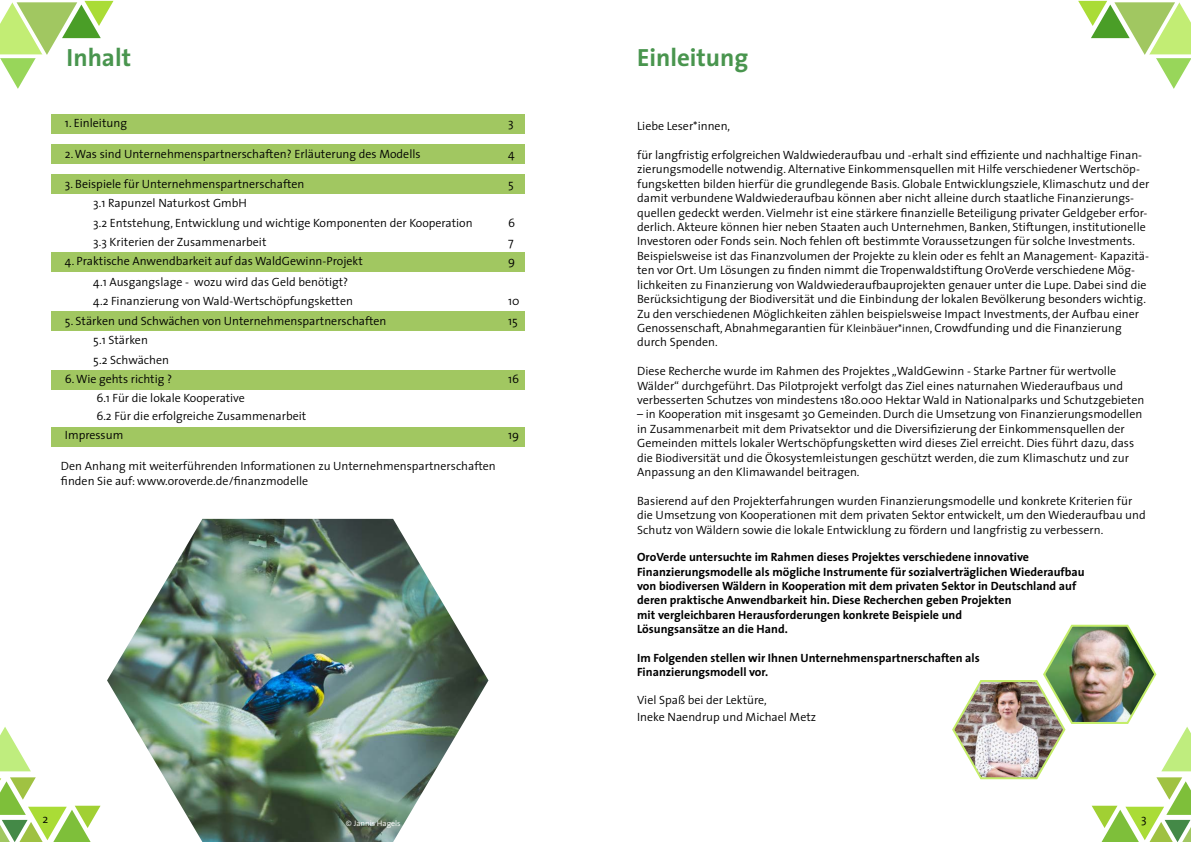
<style>
.page{position:relative;width:1191px;height:842px;background:#fff}
.page>*{position:absolute;margin:0;border:0;box-sizing:border-box;transform-origin:0 0}
.t1{font:700 25px "The Sans";color:#49954e}
.t2{font:300 12px/14.4px "The Sans";color:#000}
.t3{font:700 12px/14.4px "The Sans";color:#000}
.t4{font:300 8px "The Sans";color:#fff}
.s1{font-size:11px}
</style>
<div class="page">
<div style="left:51px;top:114px;width:473px;height:19px;background:#a1c761"></div>
<div style="left:51px;top:144px;width:473px;height:20px;background:#a1c761"></div>
<div style="left:51px;top:370px;width:473px;height:20px;background:#a1c761"></div>
<div style="left:51px;top:427px;width:473px;height:19px;background:#a1c761"></div>
<div style="left:51px;top:252px;width:473px;height:19px;background:#a1c761"></div>
<div style="left:51px;top:175px;width:473px;height:19px;background:#a1c761"></div>
<div style="left:51px;top:311px;width:473px;height:19px;background:#a1c761"></div>
<svg style="left:0;top:727px;width:101px;height:115px"></svg>
<svg style="left:1078px;top:0;width:113px;height:89px"></svg>
<svg style="left:0;top:0;width:114px;height:89px"></svg>
<img style="left:107px;top:519px;width:381px;height:323px">
<img style="left:952px;top:624px;width:239px;height:218px">
<h1 class="t1" style="left:67px;top:42px;width:66px">Inhalt</h1>
<h1 class="t1" style="left:637px;top:42px;width:113px">Einleitung</h1>
<p class="t2" style="left:65px;top:116px;width:64px">1. Einleitung</p>
<p class="t2" style="left:508px;top:116px;width:7px">3</p>
<p class="t2" style="left:65px;top:147px;width:357px">2. Was sind Unternehmenspartnerschaften? Erläuterung des Modells</p>
<p class="t2" style="left:508px;top:147px;width:8px">4</p>
<p class="t2" style="left:65px;top:176px;width:241px">3. Beispiele für Unternehmenspartnerschaften</p>
<p class="t2" style="left:508px;top:176px;width:7px">5</p>
<p class="t2" style="left:93px;top:193px;width:381px;line-height:19.8px">3.1 Rapunzel Naturkost GmbH<br>3.2 Entstehung, Entwicklung und wichtige Komponenten der Kooperation</p>
<p class="t2" style="left:508px;top:216px;width:8px">6</p>
<p class="t2" style="left:93px;top:235px;width:175px">3.3 Kriterien der Zusammenarbeit</p>
<p class="t2" style="left:508px;top:235px;width:7px">7</p>
<p class="t2" style="left:65px;top:254px;width:299px">4. Praktische Anwendbarkeit auf das WaldGewinn-Projekt</p>
<p class="t2" style="left:508px;top:254px;width:8px">9</p>
<p class="t2" style="left:93px;top:272px;width:261px;line-height:19.8px">4.1 Ausgangslage - wozu wird das Geld benötigt?<br>4.2 Finanzierung von Wald-Wertschöpfungsketten</p>
<p class="t2" style="left:508px;top:294px;width:13px">10</p>
<p class="t2" style="left:65px;top:314px;width:323px">5. Stärken und Schwächen von Unternehmenspartnerschaften</p>
<p class="t2" style="left:508px;top:314px;width:11px">15</p>
<p class="t2" style="left:93px;top:330px;width:77px;line-height:19.8px">5.1 Stärken<br>5.2 Schwächen</p>
<p class="t2" style="left:65px;top:372px;width:109px">6. Wie gehts richtig ?</p>
<p class="t2" style="left:508px;top:372px;width:13px">16</p>
<p class="t2" style="left:96px;top:391px;width:150px">6.1 Für die lokale Kooperative</p>
<p class="t2" style="left:96px;top:409px;width:211px">6.2 Für die erfolgreiche Zusammenarbeit</p>
<p class="t2" style="left:65px;top:427px;width:60px">Impressum</p>
<p class="t2" style="left:508px;top:427px;width:13px">19</p>
<p class="t2" style="left:61px;top:459px;width:436px">Den Anhang mit weiterführenden Informationen zu Unternehmenspartnerschaften finden Sie auf: www.oroverde.de/finanzmodelle</p>
<p class="t2" style="left:637px;top:119px;width:95px">Liebe Leser*innen,</p>
<p class="t2" style="left:637px;top:148px;width:513px">für langfristig erfolgreichen Waldwiederaufbau und -erhalt sind effiziente und nachhaltige Finan&shy;zierungsmodelle notwendig. Alternative Einkommensquellen mit Hilfe verschiedener Wertschöp&shy;fungsketten bilden hierfür die grundlegende Basis. Globale Entwicklungsziele, Klimaschutz und der damit verbundene Waldwiederaufbau können aber nicht alleine durch staatliche Finanzierungs&shy;quellen gedeckt werden. Vielmehr ist eine stärkere finanzielle Beteiligung privater Geldgeber erfor&shy;derlich. Akteure können hier neben Staaten auch Unternehmen, Banken, Stiftungen, institutionelle Investoren oder Fonds sein. Noch fehlen oft bestimmte Voraussetzungen für solche Investments.<br>Beispielsweise ist das Finanzvolumen der Projekte zu klein oder es fehlt an Management- Kapazitä&shy;ten vor Ort. Um Lösungen zu finden nimmt die Tropenwaldstiftung OroVerde verschiedene Mög&shy;lichkeiten zu Finanzierung von Waldwiederaufbauprojekten genauer unter die Lupe. Dabei sind die Berücksichtigung der Biodiversität und die Einbindung der lokalen Bevölkerung besonders wichtig.<br>Zu den verschiedenen Möglichkeiten zählen beispielsweise Impact Investments, der Aufbau einer Genossenschaft, Abnahmegarantien für <span class="s1">Kleinbäuer*innen</span>, Crowdfunding und die Finanzierung durch Spenden.</p>
<p class="t2" style="left:637px;top:364px;width:509px">Diese Recherche wurde im Rahmen des Projektes „WaldGewinn - Starke Partner für wertvolle<br>Wälder“ durchgeführt. Das Pilotprojekt verfolgt das Ziel eines naturnahen Wiederaufbaus und verbesserten Schutzes von mindestens 180.000 Hektar Wald in Nationalparks und Schutzgebieten</p>
<p class="t2" style="left:637px;top:407px;width:507px">– in Kooperation mit insgesamt 30 Gemeinden. Durch die Umsetzung von Finanzierungsmodellen in Zusammenarbeit mit dem Privatsektor und die Diversifizierung der Einkommensquellen der Gemeinden mittels lokaler Wertschöpfungsketten wird dieses Ziel erreicht. Dies führt dazu, dass die Biodiversität und die Ökosystemleistungen geschützt werden, die zum Klimaschutz und zur Anpassung an den Klimawandel beitragen.</p>
<p class="t2" style="left:637px;top:494px;width:510px">Basierend auf den Projekterfahrungen wurden Finanzierungsmodelle und konkrete Kriterien für die Umsetzung von Kooperationen mit dem privaten Sektor entwickelt, um den Wiederaufbau und<br>Schutz von Wäldern sowie die lokale Entwicklung zu fördern und langfristig zu verbessern.</p>
<p class="t3" style="left:637px;top:550px;width:449px">OroVerde untersuchte im Rahmen dieses Projektes verschiedene innovative Finanzierungsmodelle als mögliche Instrumente für sozialverträglichen Wiederaufbau von biodiversen Wäldern in Kooperation mit dem privaten Sektor in Deutschland auf deren praktische Anwendbarkeit hin. Diese Recherchen geben Projekten<br>mit vergleichbaren Herausforderungen konkrete Beispiele und<br>Lösungsansätze an die Hand.</p>
<p class="t3" style="left:637px;top:651px;width:344px">Im Folgenden stellen wir Ihnen Unternehmenspartnerschaften als<br>Finanzierungsmodell vor.</p>
<p class="t2" style="left:637px;top:692px;width:180px;line-height:16.8px">Viel Spaß bei der Lektüre,<br>Ineke Naendrup und Michael Metz</p>
<p class="t2" style="left:43px;top:811px;width:7px">2</p>
<p class="t2" style="left:1141px;top:811px;width:7px">3</p>
<p class="t4" style="left:346px;top:818px;width:56px">© Jannis Hagels</p>
</div>
